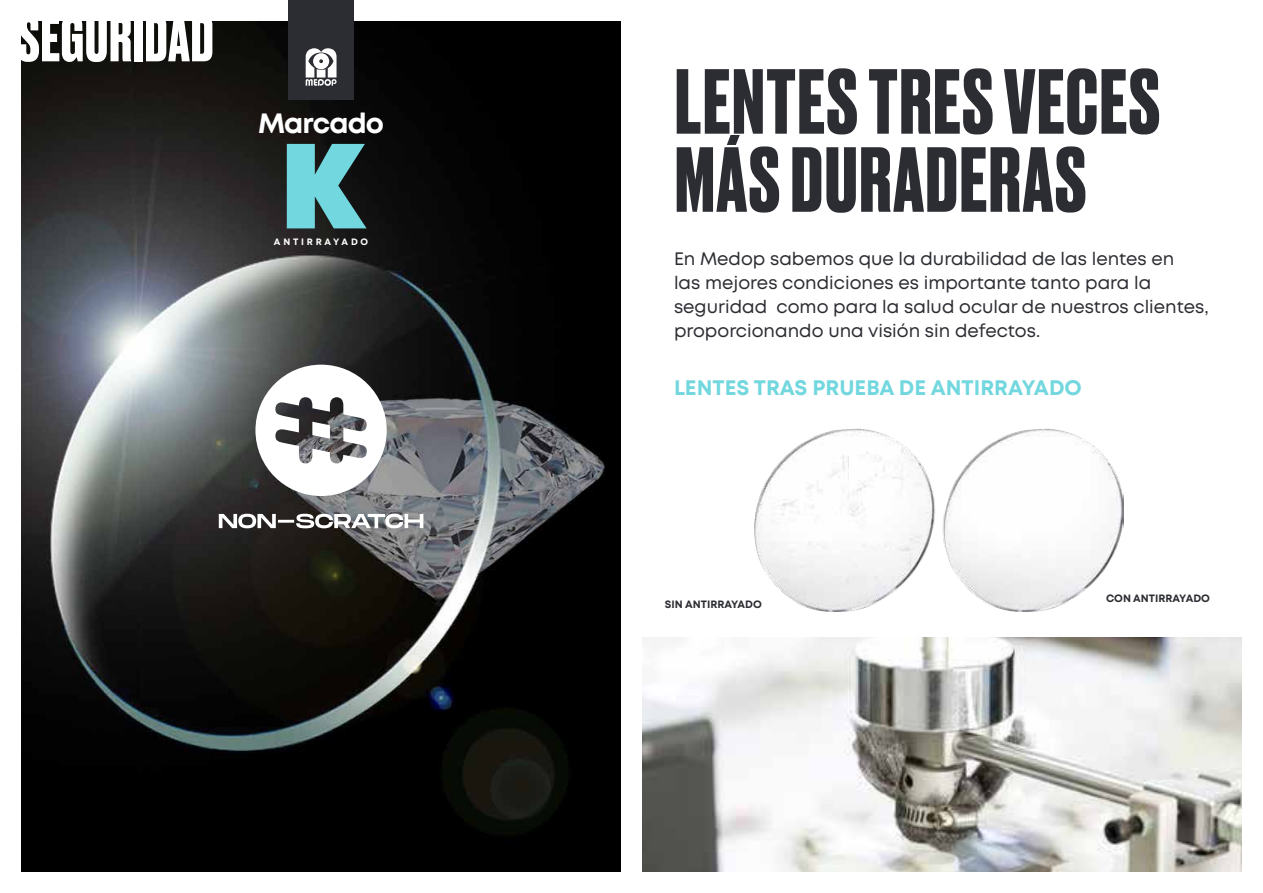
<style>
.page{position:relative;width:1263px;height:893px;background:#fff}
.page>*{position:absolute;margin:0;border:0;box-sizing:border-box;transform-origin:0 0}
.t1{font:900 120.75px "Mont";color:#72d7de}
.t2{font:700 86.7px/78px "Druk";letter-spacing:.02em;color:#2c2d33}
.t3{font:700 60.9px "Druk";letter-spacing:.02em;color:#fff}
.t4{font:700 27.9px "Mont";letter-spacing:-.03em;color:#fff}
.t5{font:700 21px "Mont";color:#72d7de}
.t6{font:18px/24px "Mont";color:#2c2d33}
.t7{font:700 10.65px "Mont";color:#2c2d33}
.t8{font:700 9.3px "Mont";letter-spacing:.3em;color:#fff}
</style>
<div class="page">
<img style="left:754px;top:429px;width:370px;height:182px">
<img style="left:21px;top:21px;width:600px;height:850px">
<div style="left:288px;top:0;width:66px;height:100px;background:#2c2d33"></div>
<svg style="left:306px;top:48px;width:31px;height:38px"></svg>
<svg style="left:219px;top:513px;width:204px;height:15px"></svg>
<svg style="left:255px;top:364px;width:132px;height:132px"></svg>
<img style="left:642px;top:638px;width:600px;height:233px">
<h3 class="t3" style="left:18px;top:-3px;width:197px">SEGURIDAD</h3>
<h3 class="t4" style="left:258px;top:105px;width:128px">Marcado</h3>
<h1 class="t1" style="left:280px;top:107px;width:86px">K</h1>
<p class="t8" style="left:274px;top:236px;width:96px">ANTIRRAYADO</p>
<h2 class="t2" style="left:675px;top:58px;width:487px">LENTES TRES VECES<br>MÁS DURADERAS</h2>
<p class="t6" style="left:674px;top:247px;width:536px">En Medop sabemos que la durabilidad de las lentes en<br>las mejores condiciones es importante tanto para la seguridad como para la salud ocular de nuestros clientes, proporcionando una visión sin defectos.</p>
<p class="t5" style="left:674px;top:373px;width:409px">LENTES TRAS PRUEBA DE ANTIRRAYADO</p>
<p class="t7" style="left:665px;top:597px;width:98px">SIN ANTIRRAYADO</p>
<p class="t7" style="left:1106px;top:591px;width:105px">CON ANTIRRAYADO</p>
</div>
